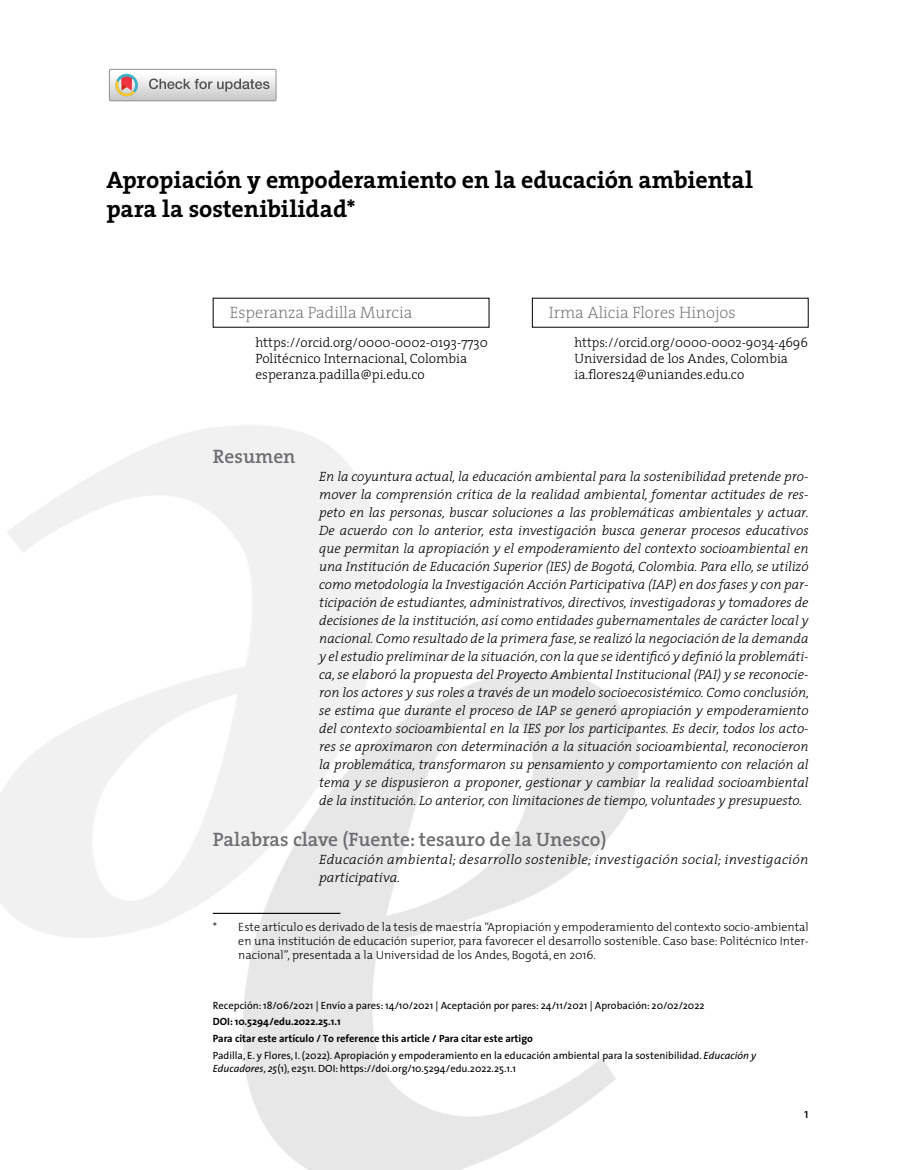
<style>
.page{position:relative;width:915px;height:1170px;background:#fff}
.page>*{position:absolute;margin:0;border:0;box-sizing:border-box;transform-origin:0 0}
.t1{font:700 24px/28.8px "The Serif";letter-spacing:-.005em;color:#000}
.t2{font:600 19.5px "The Serif";color:#6d6e71}
.t3{font:200 16.5px "The Serif";color:#6d6e71}
.t4{font:italic 300 13.5px/18px "The Serif";letter-spacing:.005em;color:#000;text-align:justify}
.t5{font:300 13.5px/16.2px "The Serif";color:#000}
.t6{font:300 13.5px/16.2px "The Serif";color:#000;scale:.96 1}
.t7{font:13.5px "The Sans";color:#000}
.t8{font:300 12px/14.4px "The Mix";color:#000;text-align:justify}
.t9{font:10.5px/16.8px "The Sans";color:#000}
.s1{font-weight:700}
.s2{font-style:italic}
</style>
<div class="page">
<img style="left:0;top:425px;width:640px;height:744px">
<svg style="left:212px;top:297px;width:277px;height:31px"></svg>
<svg style="left:531px;top:297px;width:277px;height:31px"></svg>
<svg style="left:109px;top:69px;width:167px;height:32px"></svg>
<hr style="left:213px;top:912px;width:127px;height:1px;background:#000">
<h1 class="t1" style="left:106px;top:165px;width:648px">Apropiación y empoderamiento en la educación ambiental para la sostenibilidad*</h1>
<p class="t3" style="left:230px;top:298px;width:184px">Esperanza Padilla Murcia</p>
<p class="t5" style="left:255px;top:333px;width:234px">https://orcid.org/0000-0002-0193-7730<br>Politécnico Internacional, Colombia esperanza.padilla@pi.edu.co</p>
<h2 class="t2" style="left:213px;top:440px;width:84px">Resumen</h2>
<p class="t3" style="left:549px;top:298px;width:188px">Irma Alicia Flores Hinojos</p>
<p class="t6" style="left:574px;top:333px;width:245px">https://orcid.org/0000-0002-9034-4696<br>Universidad de los Andes, Colombia ia.flores24@uniandes.edu.co</p>
<p class="t4" style="left:319px;top:466px;width:491px">En la coyuntura actual, la educación ambiental para la sostenibilidad pretende pro&shy;mover la comprensión crítica de la realidad ambiental, fomentar actitudes de res&shy;peto en las personas, buscar soluciones a las problemáticas ambientales y actuar.<br>De acuerdo con lo anterior, esta investigación busca generar procesos educativos que permitan la apropiación y el empoderamiento del contexto socioambiental en una Institución de Educación Superior (IES) de Bogotá, Colombia. Para ello, se utilizó como metodología la Investigación Acción Participativa (IAP) en dos fases y con par&shy;ticipación de estudiantes, administrativos, directivos, investigadoras y tomadores de decisiones de la institución, así como entidades gubernamentales de carácter local y nacional. Como resultado de la primera fase, se realizó la negociación de la demanda y el estudio preliminar de la situación, con la que se identificó y definió la problemáti&shy;ca, se elaboró la propuesta del Proyecto Ambiental Institucional (PAI) y se reconocie&shy;ron los actores y sus roles a través de un modelo socioecosistémico. Como conclusión, se estima que durante el proceso de IAP se generó apropiación y empoderamiento del contexto socioambiental en la IES por los participantes. Es decir, todos los acto&shy;res se aproximaron con determinación a la situación socioambiental, reconocieron la problemática, transformaron su pensamiento y comportamiento con relación al tema y se dispusieron a proponer, gestionar y cambiar la realidad socioambiental de la institución. Lo anterior, con limitaciones de tiempo, voluntades y presupuesto.</p>
<h2 class="t2" style="left:213px;top:823px;width:395px">Palabras clave (Fuente: tesauro de la Unesco)</h2>
<p class="t4" style="left:319px;top:850px;width:490px">Educación ambiental; desarrollo sostenible; investigación social; investigación participativa.</p>
<p class="t8" style="left:238px;top:918px;width:571px;text-indent:-26px">* Este artículo es derivado de la tesis de maestría “Apropiación y empoderamiento del contexto socio-ambiental en una institución de educación superior, para favorecer el desarrollo sostenible. Caso base: Politécnico Inter&shy;nacional”, presentada a la Universidad de los Andes, Bogotá, en 2016.</p>
<p class="t9" style="left:213px;top:996px;width:493px">Recepción: 18/06/2021 | Envío a pares: 14/10/2021 | Aceptación por pares: 24/11/2021 | Aprobación: 20/02/2022</p>
<p class="t9" style="left:213px;top:1013px;width:545px"><span class="s1">DOI: 10.5294/edu.2022.25.1.1<br>Para citar este artículo / To reference this article / Para citar este artigo<br></span>Padilla, E. y Flores, I. (2022). Apropiación y empoderamiento en la educación ambiental para la sostenibilidad. <span class="s2">Educación y</span></p>
<p class="t9" style="left:213px;top:1059px;width:304px"><span class="s2">Educadores</span>, <span class="s2">25</span>(1), e2511. DOI: https://doi.org/10.5294/edu.2022.25.1.1</p>
<p class="t7" style="left:803px;top:1102px;width:6px">1</p>
</div>
